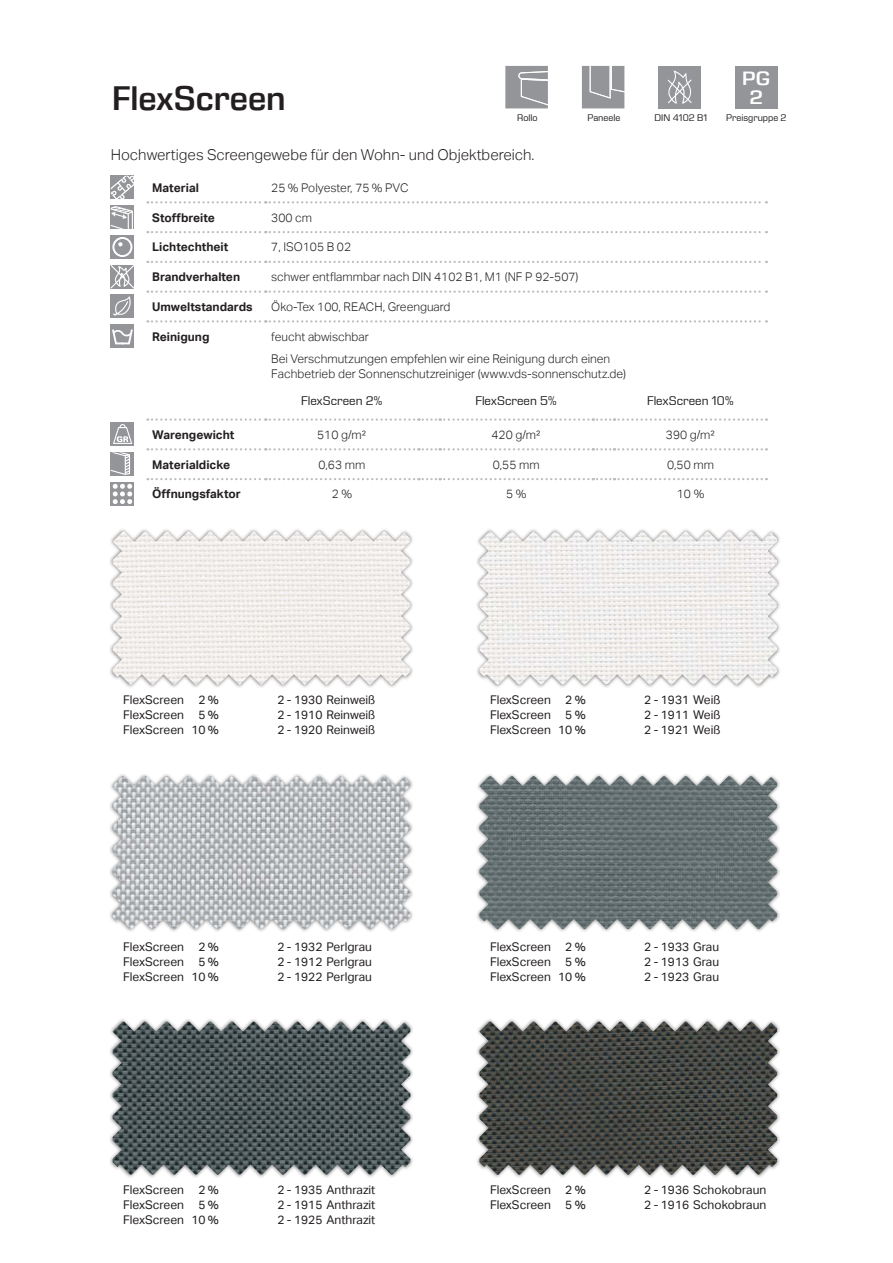
<style>
.page{position:relative;width:893px;height:1263px;background:#fff}
.page>*{position:absolute;margin:0;border:0;box-sizing:border-box;transform-origin:0 0}
.t1{font:600 34.5px "Eurostile Next W1 G";color:#231f20}
.t2{font:600 19.5px/19.5px "Eurostile Next W1 G";color:#fff;text-align:center;scale:1.1 1}
.t3{font:300 15px "Aktiv Grotesk";color:#231f20}
.t4{font:12.75px "Eurostile Next W1 G";color:#231f20}
.t5{font:12px "Aktiv Grotesk";color:#231f20}
.t6{font:300 12px/22.5px "Aktiv Grotesk";color:#231f20}
.t7{font:700 12px "Aktiv Grotesk";color:#231f20}
.t8{font:9.75px "Eurostile Next W1 G";color:#231f20}
</style>
<div class="page">
<div style="left:109px;top:528px;width:305px;height:160px;background:#231f20;opacity:.55"></div>
<img style="left:113px;top:531px;width:297px;height:154px">
<div style="left:476px;top:528px;width:305px;height:160px;background:#231f20;opacity:.55"></div>
<img style="left:479px;top:531px;width:298px;height:154px">
<div style="left:476px;top:1018px;width:305px;height:160px;background:#231f20;opacity:.55"></div>
<img style="left:479px;top:1022px;width:298px;height:153px">
<div style="left:109px;top:1018px;width:305px;height:160px;background:#231f20;opacity:.55"></div>
<img style="left:113px;top:1022px;width:297px;height:153px">
<div style="left:109px;top:772px;width:305px;height:161px;background:#231f20;opacity:.55"></div>
<img style="left:113px;top:776px;width:297px;height:153px">
<div style="left:476px;top:772px;width:305px;height:161px;background:#231f20;opacity:.55"></div>
<img style="left:479px;top:776px;width:298px;height:153px">
<svg style="left:147px;top:418px;width:620px;height:3px"></svg>
<svg style="left:147px;top:448px;width:620px;height:2px"></svg>
<svg style="left:147px;top:478px;width:620px;height:2px"></svg>
<div style="left:111px;top:452px;width:23px;height:24px;background:#939598"></div>
<svg style="left:111px;top:452px;width:19px;height:23px"></svg>
<div style="left:111px;top:423px;width:23px;height:23px;background:#939598"></div>
<svg style="left:113px;top:424px;width:19px;height:20px"></svg>
<div style="left:111px;top:482px;width:23px;height:24px;background:#939598"></div>
<svg style="left:113px;top:484px;width:19px;height:20px"></svg>
<svg style="left:111px;top:176px;width:23px;height:23px"></svg>
<div style="left:111px;top:206px;width:23px;height:23px;background:#939598"></div>
<svg style="left:111px;top:206px;width:22px;height:23px"></svg>
<svg style="left:147px;top:201px;width:620px;height:2px"></svg>
<svg style="left:147px;top:231px;width:620px;height:2px"></svg>
<svg style="left:147px;top:261px;width:620px;height:2px"></svg>
<svg style="left:147px;top:290px;width:620px;height:3px"></svg>
<svg style="left:147px;top:320px;width:620px;height:3px"></svg>
<svg style="left:111px;top:265px;width:23px;height:23px"></svg>
<div style="left:111px;top:294px;width:23px;height:24px;background:#939598"></div>
<svg style="left:113px;top:296px;width:18px;height:20px"></svg>
<div style="left:111px;top:235px;width:23px;height:24px;background:#939598"></div>
<div style="left:112px;top:237px;width:20px;height:20px;border:2px solid #fff;border-radius:50%"></div>
<svg style="left:118px;top:242px;width:5px;height:4px"></svg>
<div style="left:111px;top:324px;width:23px;height:23px;background:#939598"></div>
<svg style="left:112px;top:329px;width:21px;height:16px"></svg>
<div style="left:735px;top:66px;width:42px;height:42px;background:#939598"></div>
<svg style="left:505px;top:66px;width:43px;height:42px;background:#9d9fa1"></svg>
<svg style="left:582px;top:66px;width:42px;height:42px;background:#9c9ea0"></svg>
<div style="left:658px;top:66px;width:43px;height:42px;background:#939598"></div>
<svg style="left:667px;top:71px;width:25px;height:33px"></svg>
<h1 class="t1" style="left:112px;top:76px;width:175px">FlexScreen</h1>
<p class="t8" style="left:517px;top:111px;width:22px">Rollo</p>
<p class="t8" style="left:587px;top:111px;width:34px">Paneele</p>
<p class="t3" style="left:111px;top:146px;width:425px">Hochwertiges Screengewebe für den Wohn- und Objektbereich.</p>
<p class="t7" style="left:152px;top:181px;width:48px">Material</p>
<p class="t6" style="left:271px;top:176px;width:139px">25 % Polyester, 75 % PVC</p>
<p class="t7" style="left:152px;top:210px;width:64px">Stoffbreite</p>
<p class="t6" style="left:271px;top:206px;width:42px">300 cm</p>
<p class="t7" style="left:152px;top:240px;width:78px">Lichtechtheit</p>
<p class="t6" style="left:271px;top:236px;width:81px">7, ISO105 B 02</p>
<p class="t7" style="left:152px;top:270px;width:89px">Brandverhalten</p>
<p class="t6" style="left:271px;top:266px;width:309px">schwer entflammbar nach DIN 4102 B1, M1 (NF P 92-507)</p>
<p class="t7" style="left:152px;top:300px;width:102px">Umweltstandards</p>
<p class="t6" style="left:271px;top:295px;width:181px">Öko-Tex 100, REACH, Greenguard</p>
<p class="t7" style="left:152px;top:329px;width:59px">Reinigung</p>
<p class="t6" style="left:271px;top:325px;width:340px">feucht abwischbar<br>Bei Verschmutzungen empfehlen wir eine Reinigung durch einen</p>
<p class="t6" style="left:271px;top:362px;width:356px">Fachbetrieb der Sonnenschutzreiniger (www.vds-sonnenschutz.de)</p>
<h2 class="t2" style="left:742px;top:68px;width:27px">PG<br>2</h2>
<p class="t8" style="left:655px;top:111px;width:54px">DIN 4102 B1</p>
<p class="t8" style="left:726px;top:111px;width:62px">Preisgruppe 2</p>
<p class="t4" style="left:301px;top:393px;width:83px">FlexScreen 2%</p>
<p class="t4" style="left:475px;top:393px;width:83px">FlexScreen 5%</p>
<p class="t4" style="left:647px;top:393px;width:89px">FlexScreen 10%</p>
<p class="t7" style="left:152px;top:428px;width:84px">Warengewicht</p>
<p class="t6" style="left:317px;top:423px;width:51px">510 g/m²</p>
<p class="t6" style="left:492px;top:423px;width:51px">420 g/m²</p>
<p class="t6" style="left:666px;top:423px;width:51px">390 g/m²</p>
<p class="t7" style="left:152px;top:457px;width:79px">Materialdicke</p>
<p class="t6" style="left:318px;top:453px;width:48px">0,63 mm</p>
<p class="t6" style="left:493px;top:453px;width:48px">0,55 mm</p>
<p class="t6" style="left:667px;top:453px;width:48px">0,50 mm</p>
<p class="t7" style="left:152px;top:487px;width:90px">Öffnungsfaktor</p>
<p class="t6" style="left:332px;top:483px;width:22px">2 %</p>
<p class="t6" style="left:506px;top:483px;width:22px">5 %</p>
<p class="t6" style="left:677px;top:483px;width:29px">10 %</p>
<p class="t5" style="left:123px;top:693px;width:97px">FlexScreen 2 %</p>
<p class="t5" style="left:277px;top:693px;width:99px">2 - 1930 Reinweiß</p>
<p class="t5" style="left:123px;top:708px;width:97px">FlexScreen 5 %</p>
<p class="t5" style="left:277px;top:708px;width:99px">2 - 1910 Reinweiß</p>
<p class="t5" style="left:123px;top:723px;width:97px">FlexScreen 10 %</p>
<p class="t5" style="left:277px;top:723px;width:99px">2 - 1920 Reinweiß</p>
<p class="t5" style="left:490px;top:693px;width:97px">FlexScreen 2 %</p>
<p class="t5" style="left:644px;top:693px;width:78px">2 - 1931 Weiß</p>
<p class="t5" style="left:490px;top:708px;width:97px">FlexScreen 5 %</p>
<p class="t5" style="left:644px;top:708px;width:78px">2 - 1911 Weiß</p>
<p class="t5" style="left:490px;top:723px;width:97px">FlexScreen 10 %</p>
<p class="t5" style="left:644px;top:723px;width:78px">2 - 1921 Weiß</p>
<p class="t5" style="left:123px;top:939px;width:97px">FlexScreen 2 %</p>
<p class="t5" style="left:277px;top:939px;width:96px">2 - 1932 Perlgrau</p>
<p class="t5" style="left:123px;top:954px;width:97px">FlexScreen 5 %</p>
<p class="t5" style="left:277px;top:954px;width:96px">2 - 1912 Perlgrau</p>
<p class="t5" style="left:123px;top:969px;width:97px">FlexScreen 10 %</p>
<p class="t5" style="left:277px;top:969px;width:96px">2 - 1922 Perlgrau</p>
<p class="t5" style="left:490px;top:939px;width:97px">FlexScreen 2 %</p>
<p class="t5" style="left:644px;top:939px;width:76px">2 - 1933 Grau</p>
<p class="t5" style="left:490px;top:954px;width:97px">FlexScreen 5 %</p>
<p class="t5" style="left:644px;top:954px;width:76px">2 - 1913 Grau</p>
<p class="t5" style="left:490px;top:969px;width:97px">FlexScreen 10 %</p>
<p class="t5" style="left:644px;top:969px;width:76px">2 - 1923 Grau</p>
<p class="t5" style="left:123px;top:1182px;width:97px">FlexScreen 2 %</p>
<p class="t5" style="left:277px;top:1182px;width:100px">2 - 1935 Anthrazit</p>
<p class="t5" style="left:123px;top:1197px;width:97px">FlexScreen 5 %</p>
<p class="t5" style="left:277px;top:1197px;width:100px">2 - 1915 Anthrazit</p>
<p class="t5" style="left:123px;top:1212px;width:97px">FlexScreen 10 %</p>
<p class="t5" style="left:277px;top:1212px;width:100px">2 - 1925 Anthrazit</p>
<p class="t5" style="left:490px;top:1182px;width:97px">FlexScreen 2 %</p>
<p class="t5" style="left:644px;top:1182px;width:124px">2 - 1936 Schokobraun</p>
<p class="t5" style="left:490px;top:1197px;width:97px">FlexScreen 5 %</p>
<p class="t5" style="left:644px;top:1197px;width:124px">2 - 1916 Schokobraun</p>
</div>
